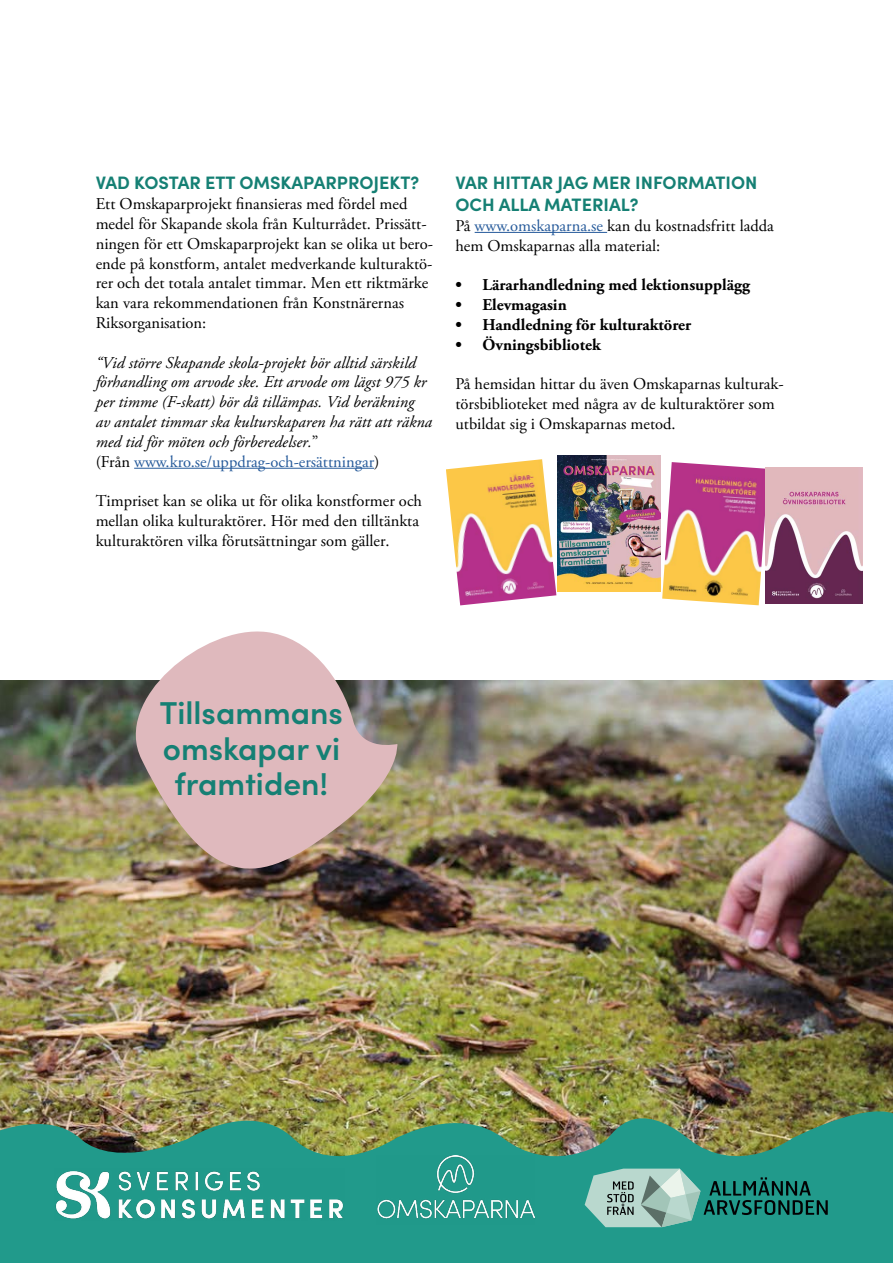
<style>
.page{position:relative;width:893px;height:1263px;background:#fff}
.page>*{position:absolute;margin:0;border:0;box-sizing:border-box;transform-origin:0 0}
.t1{font:600 31.65px/35.7px "Sofia Pro";color:#158074;text-align:center}
.t2{font:700 18px/21.6px "Sofia Pro";color:#158074}
.t3{font:16.5px/19.8px "Adobe Garamond Pro";color:#000}
.t4{font:italic 16.5px/19.8px "Adobe Garamond Pro";color:#000}
.t5{font:700 16.5px "Adobe Garamond Pro";color:#000}
.s1{font-style:normal}
.s2{font-style:normal;color:#275b9b}
.s3{color:#275b9b}
</style>
<div class="page">
<img style="left:0;top:680px;width:893px;height:419px">
<hr style="left:134px;top:468px;width:240px;height:1px;background:#275b9b">
<hr style="left:475px;top:232px;width:132px;height:1px;background:#275b9b">
<img style="left:0;top:1099px;width:893px;height:164px">
<img style="left:376px;top:1155px;width:159px;height:69px">
<img style="left:55px;top:1168px;width:289px;height:52px">
<img style="left:557px;top:455px;width:103px;height:137px">
<img style="left:662px;top:462px;width:103px;height:143px">
<img style="left:446px;top:459px;width:110px;height:146px">
<img style="left:765px;top:467px;width:97px;height:137px">
<img style="left:112px;top:631px;width:290px;height:266px">
<svg style="left:585px;top:1168px;width:243px;height:59px;background:#559e93"></svg>
<p class="t2" style="left:96px;top:171px;width:325px">VAD KOSTAR ETT OMSKAPARPROJEKT?</p>
<p class="t3" style="left:96px;top:195px;width:339px">Ett Omskaparprojekt finansieras med fördel med medel för Skapande skola från Kulturrådet. Prissätt&shy;ningen för ett Omskaparprojekt kan se olika ut bero&shy;ende på konstform, antalet medverkande kulturaktö&shy;rer och det totala antalet timmar. Men ett riktmärke kan vara rekommendationen från Konstnärernas Riksorganisation:</p>
<p class="t4" style="left:96px;top:353px;width:338px">“Vid större Skapande skola-projekt bör alltid särskild förhandling om arvode ske. Ett arvode om lägst 975 kr per timme (F-skatt) bör då tillämpas. Vid beräkning av antalet timmar ska kulturskaparen ha rätt att räkna med tid för möten och förberedelser.<span class="s1">”<br>(Från</span> <span class="s2">www.kro.se/uppdrag-och-ersättningar</span><span class="s1">)</span></p>
<p class="t3" style="left:96px;top:492px;width:328px">Timpriset kan se olika ut för olika konstformer och mellan olika kulturaktörer. Hör med den tilltänkta kulturaktören vilka förutsättningar som gäller.</p>
<p class="t2" style="left:455px;top:171px;width:304px">VAR HITTAR JAG MER INFORMATION<br>OCH ALLA MATERIAL?</p>
<p class="t3" style="left:455px;top:216px;width:320px">På <span class="s3">www.omskaparna.se</span> kan du kostnadsfritt ladda hem Omskaparnas alla material:</p>
<p class="t5" style="left:455px;top:275px;width:296px">• Lärarhandledning med lektionsupplägg</p>
<p class="t5" style="left:455px;top:295px;width:113px">• Elevmagasin</p>
<p class="t5" style="left:455px;top:315px;width:237px">• Handledning för kulturaktörer</p>
<p class="t5" style="left:455px;top:335px;width:147px">• Övningsbibliotek</p>
<p class="t3" style="left:455px;top:375px;width:330px">På hemsidan hittar du även Omskaparnas kulturak&shy;törsbiblioteket med några av de kulturaktörer som utbildat sig i Omskaparnas metod.</p>
<h1 class="t1" style="left:160px;top:693px;width:185px">Tillsammans omskapar vi framtiden!</h1>
</div>
